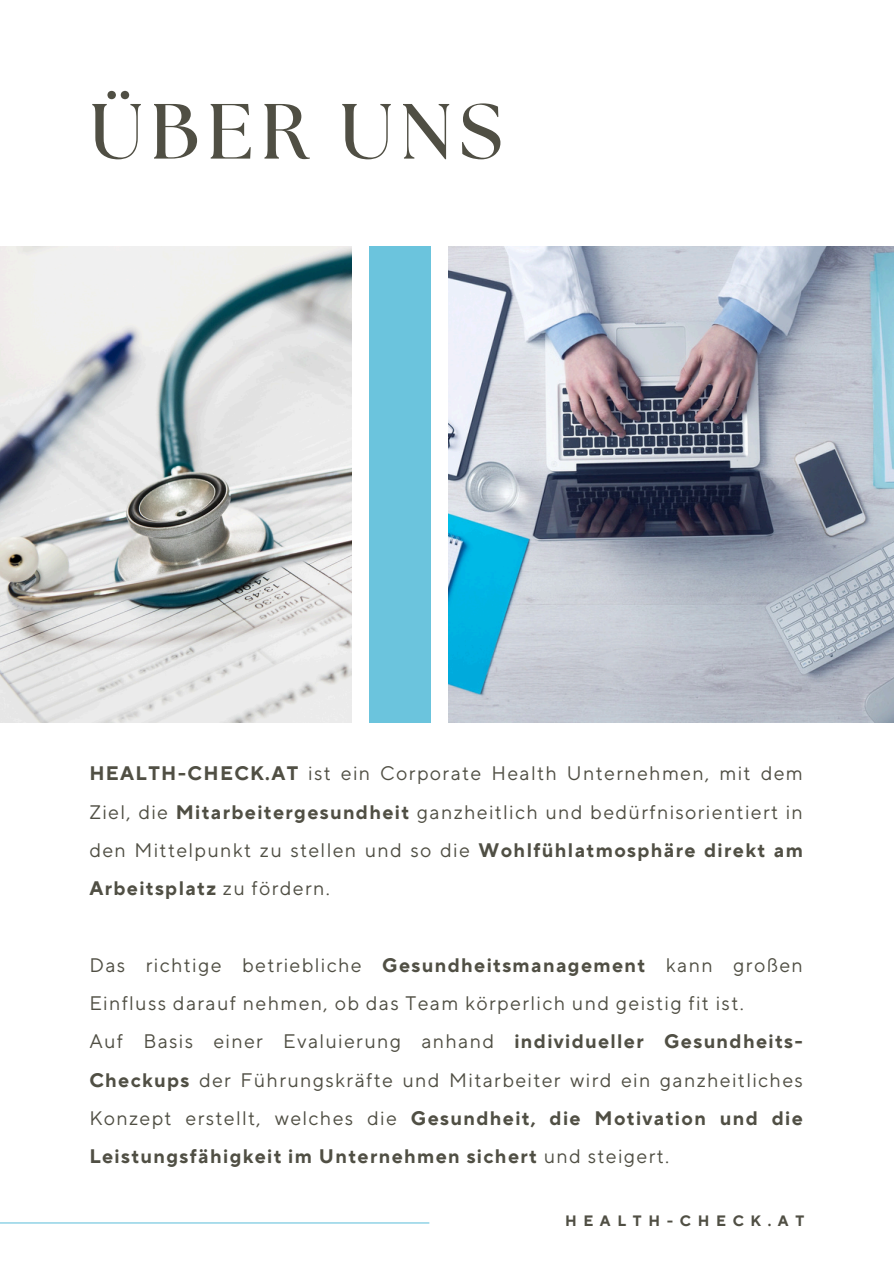
<style>
.page{position:relative;width:894px;height:1264px;background:#fff}
.page>*{position:absolute;margin:0;border:0;box-sizing:border-box;transform-origin:0 0}
.t1{font:700 78px "The Seasons";letter-spacing:.095em;color:#504f44}
.t2{font:19.5px/38.2px "TT Norms Pro";letter-spacing:.07em;color:#504f44;text-align:justify}
.t3{font:700 15px "TT Norms Pro";letter-spacing:.445em;color:#504f44}
.s1{font-weight:700}
</style>
<div class="page">
<img style="left:448px;top:246px;width:445px;height:476px">
<div style="left:369px;top:246px;width:61px;height:476px;background:#6bc4dd"></div>
<img style="left:0;top:246px;width:351px;height:476px">
<hr style="left:0;top:1222px;width:429px;height:1px;background:#6bc4dd">
<p class="t1" style="left:89px;top:96px;width:414px">ÜBER UNS</p>
<h2 class="t2" style="left:89px;top:755px;width:714px"><span class="s1">HEALTH-CHECK.AT</span> ist ein Corporate Health Unternehmen, mit dem Ziel, die <span class="s1">Mitarbeitergesundheit</span> ganzheitlich und bedürfnisorientiert in den Mittelpunkt zu stellen und so die <span class="s1">Wohlfühlatmosphäre direkt am Arbeitsplatz</span> zu fördern.</h2>
<h2 class="t2" style="left:89px;top:946px;width:714px;text-align:left">Das richtige betriebliche <span class="s1">Gesundheitsmanagement</span> kann großen Einfluss darauf nehmen, ob das Team körperlich und geistig fit ist.<br>Auf Basis einer Evaluierung anhand <span class="s1">individueller Gesundheits-Checkups</span> der Führungskräfte und Mitarbeiter wird ein ganzheitliches Konzept erstellt, welches die <span class="s1">Gesundheit, die Motivation und die Leistungsfähigkeit im Unternehmen sichert</span> und steigert.</h2>
<p class="t3" style="left:565px;top:1211px;width:241px">HEALTH-CHECK.AT</p>
</div>
